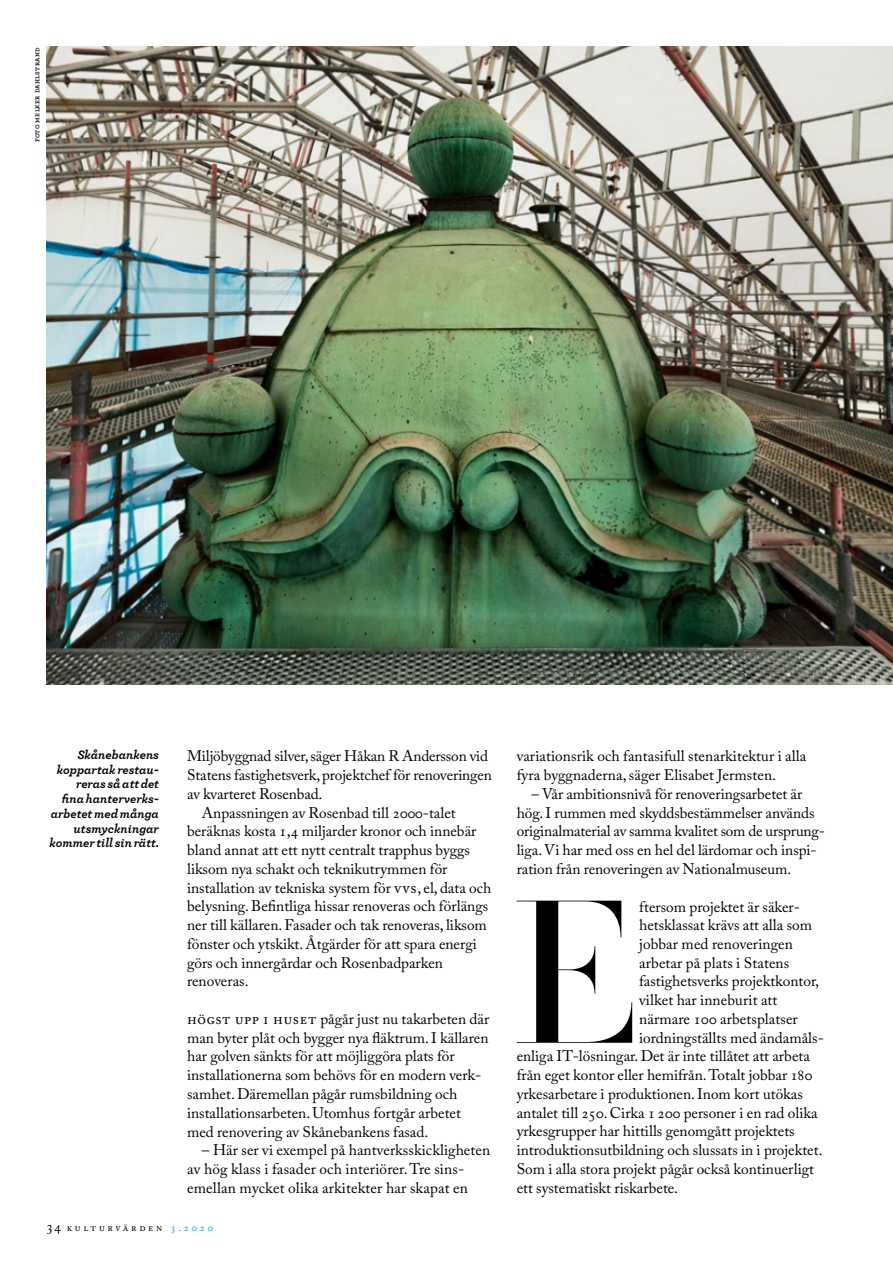
<style>
.page{position:relative;width:893px;height:1263px;background:#fff}
.page>*{position:absolute;margin:0;border:0;box-sizing:border-box;transform-origin:0 0}
.t1{font:200.4px "Didot HTF L96 Light";color:#000}
.t2{font:15.3px/18.8px "Adobe Caslon Pro";color:#000}
.t3{font:15.3px "Adobe Caslon Pro";letter-spacing:-.025em;color:#000}
.t4{font:italic 700 12.75px/14.7px "Archer";color:#000;text-align:right}
.t5{font:10.5px "Adobe Caslon Pro";letter-spacing:.255em;color:#000}
.t6{font:600 7.5px "Archer";letter-spacing:.04em;color:#000}
.s1{font-size:14.25px}
.s2{color:#009fe1}
</style>
<div class="page">
<img style="left:47px;top:47px;width:846px;height:638px">
<p class="t6" style="left:31px;top:142px;width:97px;rotate:-90deg">foto melker dahlstrand</p>
<p class="t4" style="left:50px;top:746px;width:111px">Skånebankens koppartak restau&shy;reras så att det<br>fna hanterverks&shy;arbetet med många utsmyckningar kommer till sin rätt.</p>
<p class="t2" style="left:187px;top:747px;width:303px">Miljöbyggnad silver, säger Håkan R Andersson vid</p>
<p class="t2" style="left:187px;top:765px;width:306px">Statens fastighetsverk, projektchef för renoveringen</p>
<p class="t2" style="left:187px;top:784px;width:137px">av kvarteret Rosenbad.</p>
<p class="t2" style="left:202px;top:803px;width:255px">Anpassningen av Rosenbad till 2000-talet</p>
<p class="t2" style="left:187px;top:822px;width:291px">beräknas kosta 1,4 miljarder kronor och innebär</p>
<p class="t2" style="left:187px;top:840px;width:284px">bland annat att ett nytt centralt trapphus byggs</p>
<p class="t2" style="left:187px;top:859px;width:262px">liksom nya schakt och teknikutrymmen för</p>
<p class="t2" style="left:187px;top:878px;width:306px">installation av tekniska system för VVS, el, data och</p>
<p class="t2" style="left:187px;top:897px;width:303px">belysning. Befntliga hissar renoveras och förlängs</p>
<p class="t2" style="left:187px;top:915px;width:301px">ner till källaren. Fasader och tak renoveras, liksom</p>
<p class="t2" style="left:187px;top:934px;width:291px">fönster och ytskikt. Åtgärder för att spara energi</p>
<p class="t2" style="left:187px;top:953px;width:257px">görs och innergårdar och Rosenbadparken</p>
<p class="t2" style="left:187px;top:972px;width:63px">renoveras.</p>
<p class="t2" style="left:187px;top:1009px;width:304px">Högst upp i huset pågår just nu takarbeten där man byter plåt och bygger nya fäktrum. I källaren har golven sänkts för att möjliggöra plats för installationerna som behövs för en modern verk&shy;samhet. Däremellan pågår rumsbildning och installationsarbeten. Utomhus fortgår arbetet med renovering av Skånebankens fasad.</p>
<p class="t2" style="left:187px;top:1140px;width:305px;text-indent:15px">– Här ser vi exempel på hantverksskickligheten av hög klass i fasader och interiörer. Tre sins&shy;emellan mycket olika arkitekter har skapat en</p>
<p class="t5" style="left:47px;top:1221px;width:168px"><span class="s1">34</span> kulturvärden <span class="s2">3.2020</span></p>
<p class="t2" style="left:517px;top:747px;width:291px">variationsrik och fantasifull stenarkitektur i alla fyra byggnaderna, säger Elisabet Jermsten.</p>
<p class="t2" style="left:517px;top:784px;width:310px;text-indent:15px">– Vår ambitionsnivå för renoveringsarbetet är hög. I rummen med skyddsbestämmelser används originalmaterial av samma kvalitet som de ursprung&shy;liga. Vi har med oss en hel del lärdomar och inspi&shy;ration från renoveringen av Nationalmuseum.</p>
<h1 class="t1" style="left:509px;top:850px;width:129px">E</h1>
<p class="t2" style="left:639px;top:897px;width:162px">ftersom projektet är säker-</p>
<p class="t2" style="left:639px;top:915px;width:174px">hetsklassat krävs att alla som</p>
<p class="t2" style="left:639px;top:934px;width:155px">jobbar med renoveringen</p>
<p class="t2" style="left:639px;top:953px;width:152px">arbetar på plats i Statens</p>
<p class="t2" style="left:639px;top:972px;width:181px">fastighetsverks projektkontor,</p>
<p class="t2" style="left:639px;top:990px;width:140px">vilket har inneburit att</p>
<p class="t2" style="left:639px;top:1009px;width:160px">närmare 100 arbetsplatser</p>
<p class="t2" style="left:639px;top:1028px;width:186px">iordningställts med ändamåls-</p>
<p class="t2" style="left:517px;top:1047px;width:295px">enliga IT- lösningar. Det är inte tillåtet att arbeta</p>
<p class="t2" style="left:517px;top:1065px;width:297px">från eget kontor eller hemifrån.Totalt jobbar 180</p>
<p class="t3" style="left:517px;top:1085px;width:288px">yrkesarbetare i produktionen. Inom kort utökas</p>
<p class="t2" style="left:517px;top:1103px;width:302px">antalet till 250. Cirka 1200 personer i en rad olika</p>
<p class="t2" style="left:517px;top:1122px;width:280px">yrkesgrupper har hittills genomgått projektets</p>
<p class="t2" style="left:517px;top:1140px;width:307px">introduktionsutbildning och slussats in i projektet.</p>
<p class="t2" style="left:517px;top:1159px;width:299px">Som i alla stora projekt pågår också kontinuerligt</p>
<p class="t2" style="left:517px;top:1178px;width:163px">ett systematiskt riskarbete.</p>
</div>
